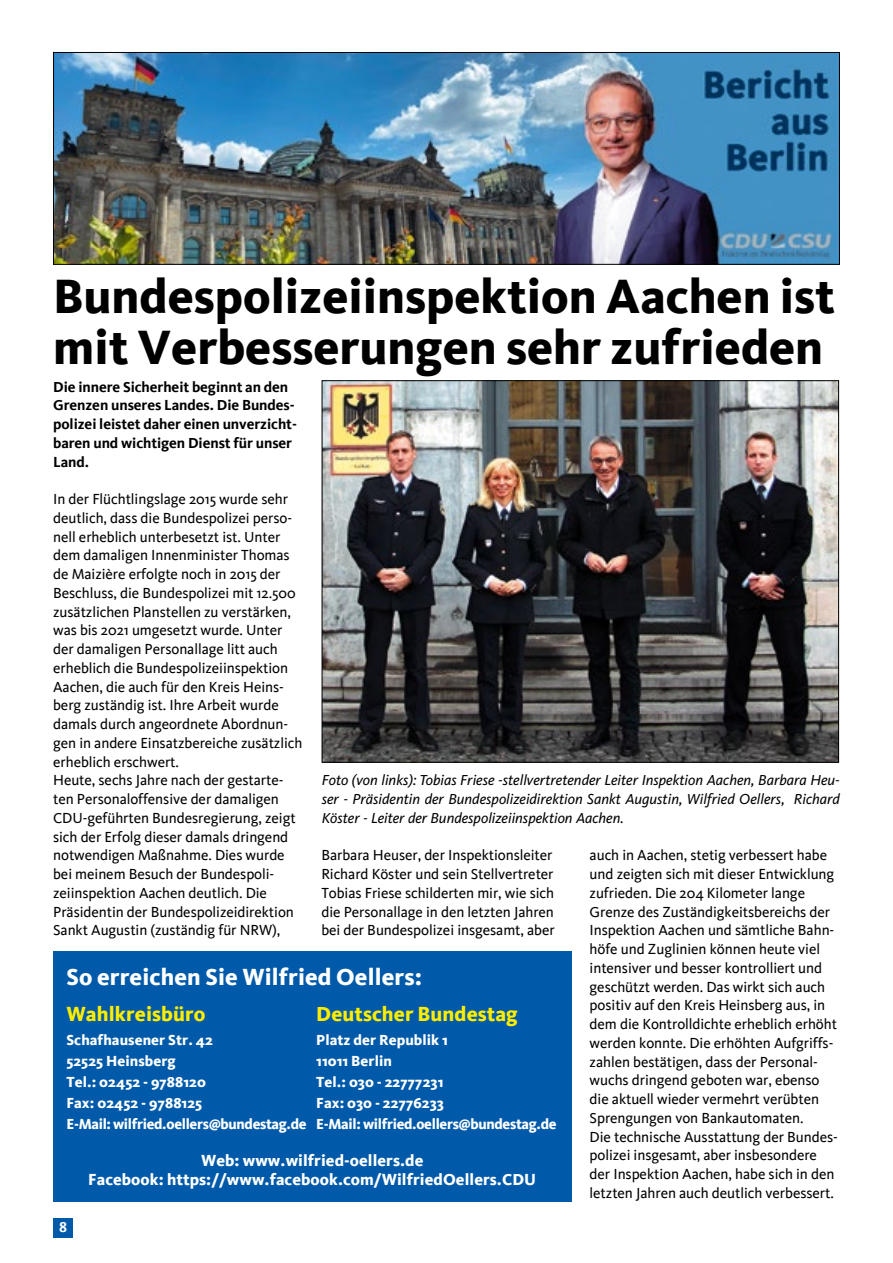
<style>
.page{position:relative;width:893px;height:1263px;background:#fff}
.page>*{position:absolute;margin:0;border:0;box-sizing:border-box;transform-origin:0 0}
.t1{font:800 49.5px/51px "Kievit";color:#000}
.t2{font:800 24px "Kievit";letter-spacing:.005em;color:#fff}
.t3{font:800 21px "Kievit";letter-spacing:.005em;color:#ffed00}
.t4{font:800 16.5px/19.5px "Kievit";letter-spacing:.005em;color:#fff;text-align:center}
.t5{font:15px/18.8px "Kievit";letter-spacing:-.005em;color:#000}
.t6{font:italic 15px/18.8px "Kievit OT";color:#000;text-align:justify}
.t7{font:800 15px/21px "Kievit";letter-spacing:.005em;color:#fff}
.t8{font:700 15px/18.8px "Kievit";letter-spacing:-.005em;color:#000}
.t9{font:700 15px "Kievit";color:#fff}
</style>
<div class="page">
<div style="left:53px;top:1218px;width:20px;height:19px;background:#005aa9"></div>
<img style="left:55px;top:54px;width:783px;height:209px">
<div style="left:53px;top:52px;width:787px;height:213px;border:1px solid #000"></div>
<img style="left:324px;top:382px;width:513px;height:379px">
<div style="left:53px;top:951px;width:518px;height:250px;background:#005aa9"></div>
<h1 class="t1" style="left:53px;top:271px;width:783px">Bundespolizeiinspektion Aachen ist mit Verbesserungen sehr zufrieden</h1>
<p class="t8" style="left:53px;top:377px;width:245px">Die innere Sicherheit beginnt an den<br>Grenzen unseres Landes. Die Bundes&shy;polizei leistet daher einen unverzicht&shy;baren und wichtigen Dienst für unser<br>Land.</p>
<p class="t5" style="left:53px;top:490px;width:251px">In der Flüchtlingslage 2015 wurde sehr deutlich, dass die Bundespolizei perso&shy;nell erheblich unterbesetzt ist. Unter dem damaligen Innenminister Thomas de Maizière erfolgte noch in 2015 der Beschluss, die Bundespolizei mit 12.500 zusätzlichen Planstellen zu verstärken, was bis 2021 umgesetzt wurde. Unter der damaligen Personallage litt auch erheblich die Bundespolizeiinspektion Aachen, die auch für den Kreis Heins&shy;berg zuständig ist. Ihre Arbeit wurde damals durch angeordnete Abordnun&shy;gen in andere Einsatzbereiche zusätzlich erheblich erschwert.<br>Heute, sechs Jahre nach der gestarte&shy;ten Personaloffensive der damaligen CDU-geführten Bundesregierung, zeigt sich der Erfolg dieser damals dringend notwendigen Maßnahme. Dies wurde bei meinem Besuch der Bundespoli&shy;zeiinspektion Aachen deutlich. Die Präsidentin der Bundespolizeidirektion Sankt Augustin (zuständig für NRW),</p>
<p class="t6" style="left:322px;top:771px;width:520px">Foto (von links): Tobias Friese -stellvertretender Leiter Inspektion Aachen, Barbara Heu&shy;ser - Präsidentin der Bundespolizeidirektion Sankt Augustin, Wilfried Oellers, Richard Köster - Leiter der Bundespolizeiinspektion Aachen.</p>
<p class="t5" style="left:321px;top:846px;width:235px">Barbara Heuser, der Inspektionsleiter Richard Köster und sein Stellvertreter Tobias Friese schilderten mir, wie sich die Personallage in den letzten Jahren bei der Bundespolizei insgesamt, aber</p>
<p class="t5" style="left:590px;top:846px;width:250px">auch in Aachen, stetig verbessert habe und zeigten sich mit dieser Entwicklung zufrieden. Die 204 Kilometer lange Grenze des Zuständigkeitsbereichs der Inspektion Aachen und sämtliche Bahn&shy;höfe und Zuglinien können heute viel intensiver und besser kontrolliert und geschützt werden. Das wirkt sich auch positiv auf den Kreis Heinsberg aus, in dem die Kontrolldichte erheblich erhöht werden konnte. Die erhöhten Aufgriffs&shy;zahlen bestätigen, dass der Personal&shy;wuchs dringend geboten war, ebenso die aktuell wieder vermehrt verübten Sprengungen von Bankautomaten.<br>Die technische Ausstattung der Bundes&shy;polizei insgesamt, aber insbesondere der Inspektion Aachen, habe sich in den letzten Jahren auch deutlich verbessert.</p>
<h2 class="t2" style="left:66px;top:962px;width:357px">So erreichen Sie Wilfried Oellers:</h2>
<h3 class="t3" style="left:316px;top:1002px;width:203px">Deutscher Bundestag</h3>
<p class="t7" style="left:316px;top:1030px;width:242px">Platz der Republik 1<br>11011 Berlin<br>Tel.: 030 - 22777231<br>Fax: 030 - 22776233<br>E-Mail: wilfried.oellers@bundestag.de</p>
<h3 class="t3" style="left:66px;top:1002px;width:141px">Wahlkreisbüro</h3>
<p class="t7" style="left:66px;top:1030px;width:242px">Schafhausener Str. 42<br>52525 Heinsberg<br>Tel.: 02452 - 9788120<br>Fax: 02452 - 9788125<br>E-Mail: wilfried.oellers@bundestag.de</p>
<p class="t4" style="left:88px;top:1150px;width:449px">Web: www.wilfried-oellers.de<br>Facebook: https://www.facebook.com/WilfriedOellers.CDU</p>
<p class="t9" style="left:59px;top:1219px;width:10px">8</p>
</div>
